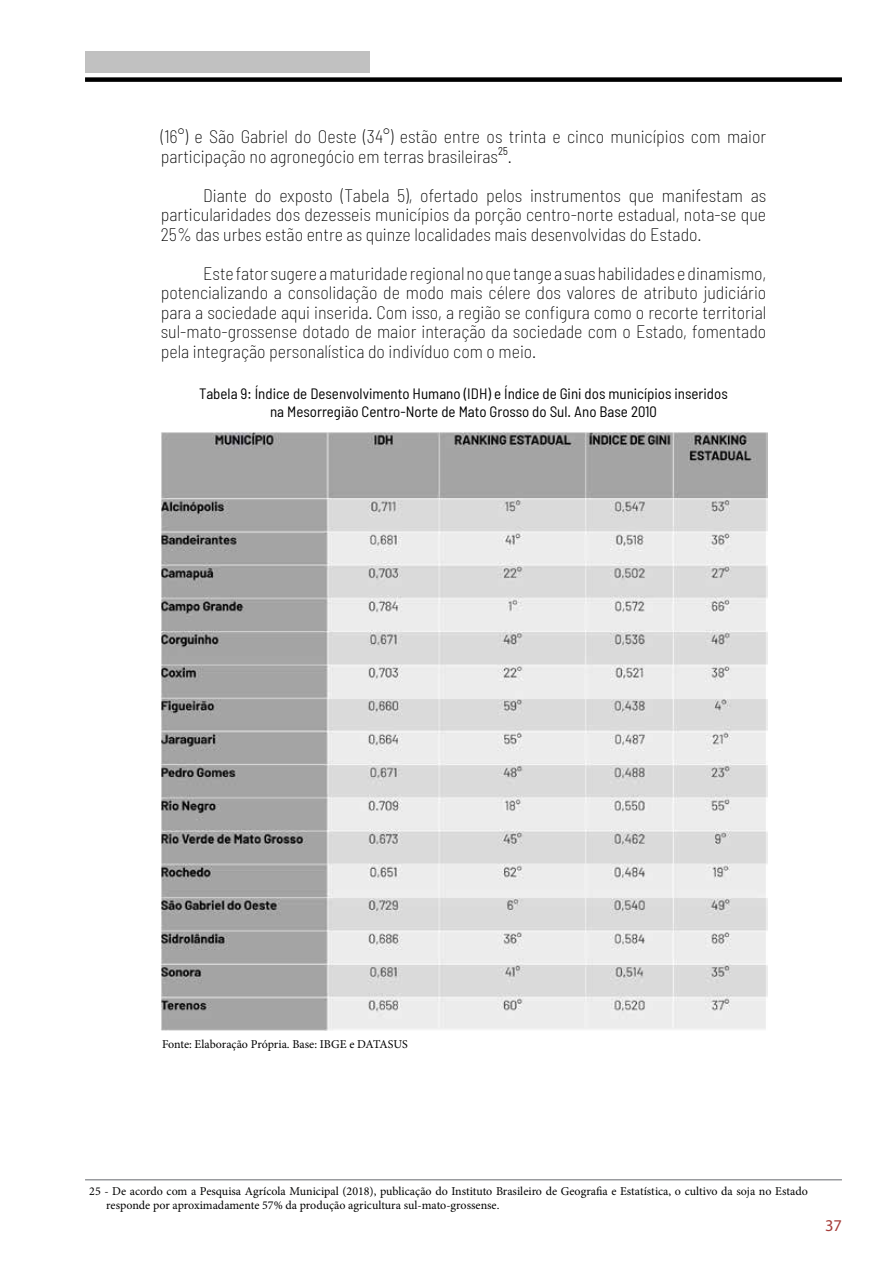
<style>
.page{position:relative;width:893px;height:1263px;background:#fff}
.page>*{position:absolute;margin:0;border:0;box-sizing:border-box;transform-origin:0 0}
.t1{font:200 semi-condensed 18px/19.5px "Barlow";color:#000;text-align:justify}
.t2{font:16.5px "Myriad Pro";color:#a53c38}
.t3{font:semi-condensed 15px/18px "Barlow";color:#000;text-align:center}
.t4{font:12px/14.4px "Minion Pro";color:#000}
</style>
<div class="page">
<div style="left:85px;top:77px;width:757px;height:5px;background:#000"></div>
<hr style="left:85px;top:1179px;width:757px;height:1px;background:#999b9e">
<img style="left:161px;top:432px;width:607px;height:599px">
<p class="t1" style="left:161px;top:127px;width:607px">(16°) e São Gabriel do Oeste (34°) estão entre os trinta e cinco municípios com maior participação no agronegócio em terras brasileiras²⁵.</p>
<p class="t1" style="left:161px;top:185px;width:607px;text-indent:43px">Diante do exposto (Tabela 5), ofertado pelos instrumentos que manifestam as particularidades dos dezesseis municípios da porção centro-norte estadual, nota-se que 25% das urbes estão entre as quinze localidades mais desenvolvidas do Estado.</p>
<p class="t1" style="left:161px;top:263px;width:607px;text-indent:43px">Este fator sugere a maturidade regional no que tange a suas habilidades e dinamismo, potencializando a consolidação de modo mais célere dos valores de atributo judiciário para a sociedade aqui inserida. Com isso, a região se configura como o recorte territorial sul-mato-grossense dotado de maior interação da sociedade com o Estado, fomentado pela integração personalística do indivíduo com o meio.</p>
<p class="t3" style="left:199px;top:384px;width:530px">Tabela 9: Índice de Desenvolvimento Humano (IDH) e Índice de Gini dos municípios inseridos na Mesorregião Centro-Norte de Mato Grosso do Sul. Ano Base 2010</p>
<p class="t4" style="left:162px;top:1037px;width:247px">Fonte: Elaboração Própria. Base: IBGE e DATASUS</p>
<p class="t4" style="left:106px;top:1184px;width:703px;text-indent:-17px">25 - De acordo com a Pesquisa Agrícola Municipal (2018), publicação do Instituto Brasileiro de Geografia e Estatística, o cultivo da soja no Estado responde por aproximadamente 57% da produção agricultura sul-mato-grossense.</p>
<p class="t2" style="left:825px;top:1215px;width:18px">37</p>
</div>
